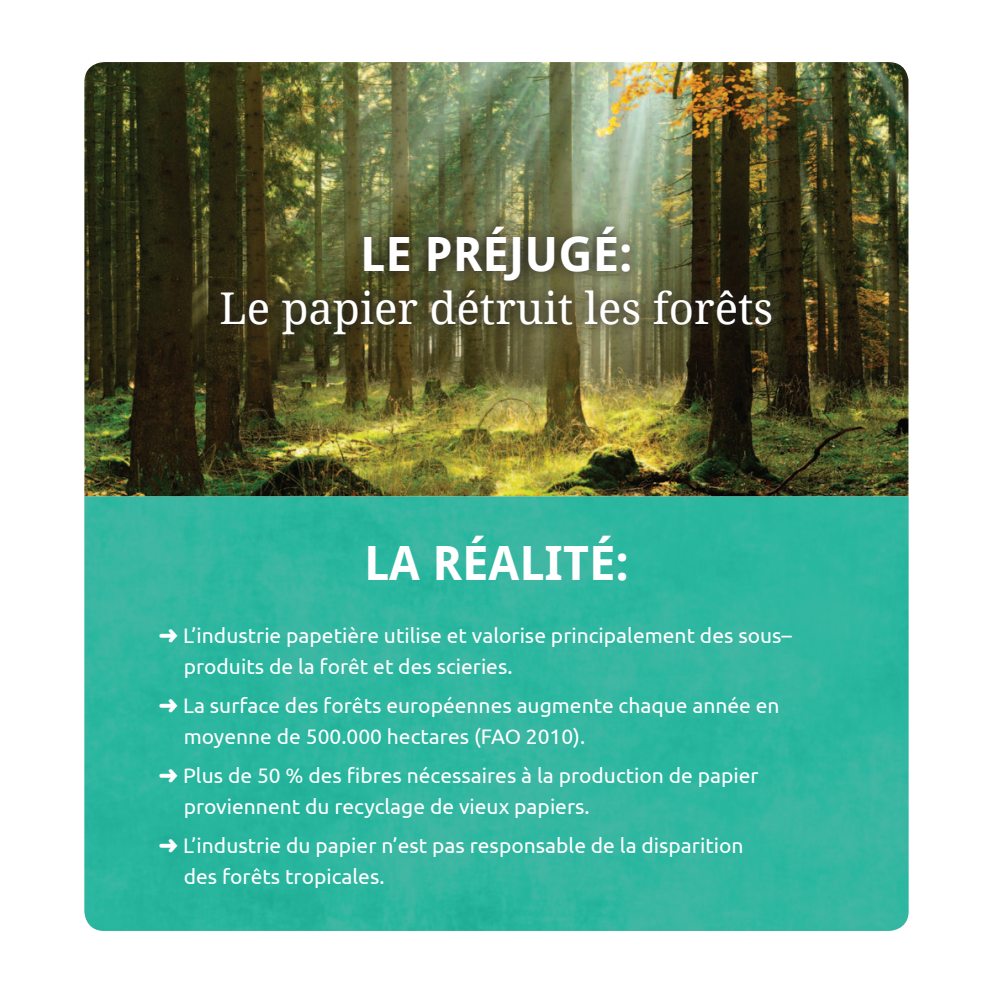
<style>
.page{position:relative;width:993px;height:993px;background:#fff}
.page>*{position:absolute;margin:0;border:0;box-sizing:border-box;transform-origin:0 0}
.t1{font:700 47.25px "Droid Sans";color:#fff}
.t2{font:43.75px "Droid Serif";color:#fff}
.t3{font:21px "Ubuntu";color:#fff}
</style>
<div class="page">
<img style="left:84px;top:62px;width:824px;height:434px">
<svg style="left:84px;top:496px;width:824px;height:434px;background:#2fb6a0"></svg>
<svg style="left:210px;top:213px;width:573px;height:135px;background:#4f4e2e"></svg>
<p class="t1" style="left:360px;top:227px;width:274px">LE PRÉJUGÉ:</p>
<p class="t2" style="left:219px;top:283px;width:555px">Le papier détruit les forêts</p>
<p class="t1" style="left:364px;top:535px;width:266px">LA RÉALITÉ:</p>
<p class="t3" style="left:159px;top:622px;width:634px">➜ L’industrie papetière utilise et valorise principalement des sous–</p>
<p class="t3" style="left:184px;top:653px;width:330px">produits de la forêt et des scieries.</p>
<p class="t3" style="left:159px;top:692px;width:622px">➜ La surface des forêts européennes augmente chaque année en</p>
<p class="t3" style="left:184px;top:723px;width:403px">moyenne de 500.000 hectares (FAO 2010).</p>
<p class="t3" style="left:159px;top:762px;width:601px">➜ Plus de 50 % des fibres nécessaires à la production de papier</p>
<p class="t3" style="left:184px;top:793px;width:407px">proviennent du recyclage de vieux papiers.</p>
<p class="t3" style="left:159px;top:832px;width:586px">➜ L’industrie du papier n’est pas responsable de la disparition</p>
<p class="t3" style="left:184px;top:863px;width:202px">des forêts tropicales.</p>
</div>
